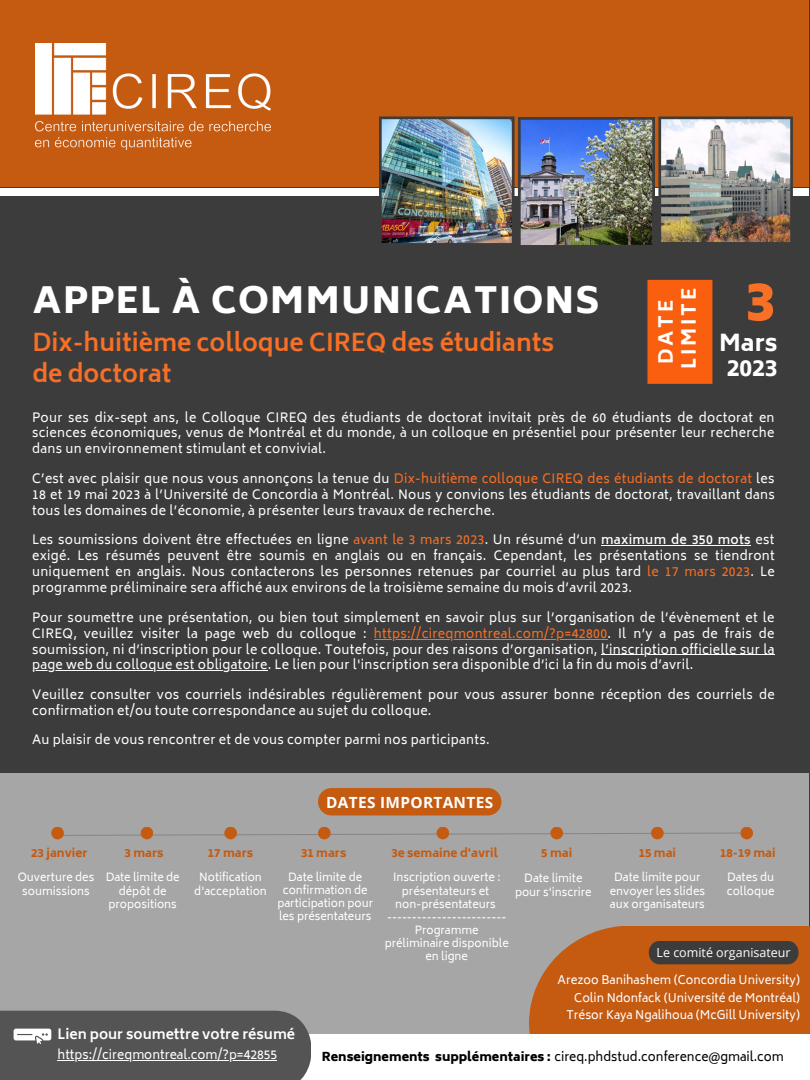
<style>
.page{position:relative;width:810px;height:1080px;background:#3c3c3c}
.page>*{position:absolute;margin:0;border:0;box-sizing:border-box;transform-origin:0 0}
.t1{font:800 53.62px "Biryani";color:#f86f26}
.t2{font:800 35.69px "Biryani";letter-spacing:.04em;color:#fff}
.t3{font:700 23.81px/30.9px "Biryani";color:#f86f26}
.t4{font:800 23.06px/25.3px "Biryani";color:#fff;text-align:center}
.t5{font:800 19.31px/22.9px "Biryani";letter-spacing:.145em;color:#fff}
.t6{font:700 15.38px "Open Sans";letter-spacing:.02em;color:#fff}
.t7{font:700 13.75px "Biryani";color:#fff}
.t8{font:12.5px/15.9px "Biryani";letter-spacing:.02em;color:#fff;text-align:justify}
.t9{font:12.5px "Open Sans";color:#fff}
.t10{font:12.25px "Biryani";color:#fff}
.t11{font:12.19px "Biryani";color:#000}
.t12{font:11.56px/17.4px "Biryani";color:#fff;text-align:right}
.t13{font:800 11.56px "Biryani";color:#c55a11}
.t14{font:10.94px/13.1px "Biryani";color:#fff;text-align:center}
.s1{color:#f86f26}
.s2{font-weight:600}
.s3{font-weight:800}
</style>
<div class="page">
<div style="left:0;top:773px;width:809px;height:262px;background:#a6a6a6"></div>
<svg style="left:63px;top:832px;width:677px;height:4px"></svg>
<div style="left:51px;top:827px;width:13px;height:12px;background:#c55a11;border-radius:50%"></div>
<div style="left:141px;top:827px;width:12px;height:12px;background:#c55a11;border-radius:50%"></div>
<div style="left:224px;top:827px;width:13px;height:12px;background:#c55a11;border-radius:50%"></div>
<div style="left:318px;top:827px;width:13px;height:12px;background:#c55a11;border-radius:50%"></div>
<div style="left:529px;top:926px;width:281px;height:154px;background:#c55a11"></div>
<div style="left:437px;top:827px;width:12px;height:12px;background:#c55a11;border-radius:50%"></div>
<div style="left:550px;top:827px;width:13px;height:12px;background:#c55a11;border-radius:50%"></div>
<div style="left:649px;top:941px;width:150px;height:23px;background:#3c3c3c"></div>
<div style="left:296px;top:1034px;width:514px;height:46px;background:#fff"></div>
<div style="left:0;top:1011px;width:311px;height:69px;background:#545454"></div>
<div style="left:0;top:188px;width:809px;height:8px;background:#fff"></div>
<div style="left:0;top:0;width:809px;height:186px;background:#c55a11"></div>
<img style="left:36px;top:44px;width:235px;height:106px">
<div style="left:651px;top:827px;width:13px;height:12px;background:#c55a11;border-radius:50%"></div>
<div style="left:740px;top:827px;width:13px;height:12px;background:#c55a11;border-radius:50%"></div>
<div style="left:318px;top:788px;width:183px;height:27px;background:#c55a11;border-radius:14px"></div>
<img style="left:379px;top:116px;width:414px;height:129px">
<hr style="left:601px;top:545px;width:150px;height:1px;background:#fff">
<hr style="left:374px;top:639px;width:233px;height:1px;background:#f86f26">
<hr style="left:601px;top:654px;width:174px;height:1px;background:#fff">
<hr style="left:32px;top:670px;width:236px;height:1px;background:#fff">
<div style="left:647px;top:280px;width:65px;height:104px;background:#f95f0f"></div>
<hr style="left:58px;top:1060px;width:219px;height:1px;background:#fff">
<h2 class="t2" style="left:32px;top:280px;width:568px">APPEL À COMMUNICATIONS</h2>
<h1 class="t1" style="left:746px;top:270px;width:31px">3</h1>
<h3 class="t5" style="left:655px;top:369px;width:83px;rotate:-90deg">DATE<br>LIMITE</h3>
<h3 class="t3" style="left:32px;top:327px;width:523px">Dix-huitième colloque CIREQ des étudiants de doctorat</h3>
<h3 class="t4" style="left:719px;top:330px;width:60px">Mars<br>2023</h3>
<p class="t8" style="left:32px;top:409px;width:744px">Pour ses dix-sept ans, le Colloque CIREQ des étudiants de doctorat invitait près de 60 étudiants de doctorat en sciences économiques, venus de Montréal et du monde, à un colloque en présentiel pour présenter leur recherche dans un environnement stimulant et convivial.</p>
<p class="t8" style="left:32px;top:471px;width:744px">C’est avec plaisir que nous vous annonçons la tenue du <span class="s1">Dix-huitième colloque CIREQ des étudiants de doctorat</span> les 18 et 19 mai 2023 à l’Université de Concordia à Montréal. Nous y convions les étudiants de doctorat, travaillant dans tous les domaines de l’économie, à présenter leurs travaux de recherche.</p>
<p class="t8" style="left:32px;top:532px;width:744px">Les soumissions doivent être effectuées en ligne <span class="s1">avant le 3 mars 2023</span>. Un résumé d’un <span class="s2">maximum de 350 mots</span> est exigé. Les résumés peuvent être soumis en anglais ou en français. Cependant, les présentations se tiendront uniquement en anglais. Nous contacterons les personnes retenues par courriel au plus tard <span class="s1">le 17 mars 2023</span>. Le programme préliminaire sera affiché aux environs de la troisième semaine du mois d’avril 2023.</p>
<p class="t8" style="left:32px;top:609px;width:744px">Pour soumettre une présentation, ou bien tout simplement en savoir plus sur l’organisation de l’évènement et le CIREQ, veuillez visiter la page web du colloque : <span class="s1">https://cireqmontreal.com/?p=42800</span>. Il n’y a pas de frais de soumission, ni d’inscription pour le colloque. Toutefois, pour des raisons d’organisation, l’inscription officielle sur la page web du colloque est obligatoire. Le lien pour l'inscription sera disponible d’ici la fin du mois d’avril.</p>
<p class="t8" style="left:32px;top:687px;width:744px">Veuillez consulter vos courriels indésirables régulièrement pour vous assurer bonne réception des courriels de confirmation et/ou toute correspondance au sujet du colloque.</p>
<p class="t8" style="left:32px;top:732px;width:459px">Au plaisir de vous rencontrer et de vous compter parmi nos participants.</p>
<p class="t6" style="left:326px;top:791px;width:168px">DATES IMPORTANTES</p>
<p class="t13" style="left:31px;top:846px;width:58px">23 janvier</p>
<p class="t13" style="left:125px;top:846px;width:41px">3 mars</p>
<p class="t13" style="left:208px;top:846px;width:47px">17 mars</p>
<p class="t13" style="left:301px;top:846px;width:47px">31 mars</p>
<p class="t13" style="left:391px;top:846px;width:108px">3e semaine d'avril</p>
<p class="t13" style="left:541px;top:846px;width:33px">5 mai</p>
<p class="t14" style="left:18px;top:871px;width:78px">Ouverture des soumissions</p>
<p class="t14" style="left:106px;top:871px;width:76px">Date limite de dépôt de propositions</p>
<p class="t14" style="left:194px;top:871px;width:74px">Notification d'acceptation</p>
<p class="t14" style="left:277px;top:870px;width:97px">Date limite de confirmation de participation pour les présentateurs</p>
<p class="t14" style="left:385px;top:871px;width:126px">Inscription ouverte : présentateurs et non-présentateurs ------------------------<br>Programme préliminaire disponible en ligne</p>
<p class="t14" style="left:515px;top:872px;width:78px">Date limite pour s'inscrire</p>
<p class="t12" style="left:558px;top:972px;width:244px">Arezoo Banihashem (Concordia University)<br>Colin Ndonfack (Université de Montréal)<br>Trésor Kaya Ngalihoua (McGill University)</p>
<p class="t7" style="left:58px;top:1026px;width:239px">Lien pour soumettre votre résumé</p>
<p class="t10" style="left:58px;top:1048px;width:221px">https://cireqmontreal.com/?p=42855</p>
<p class="t11" style="left:322px;top:1050px;width:464px"><span class="s3">Renseignements supplémentaires :</span> cireq.phdstud.conference@gmail.com</p>
<p class="t13" style="left:639px;top:846px;width:39px">15 mai</p>
<p class="t14" style="left:610px;top:871px;width:97px">Date limite pour envoyer les slides aux organisateurs</p>
<p class="t13" style="left:720px;top:846px;width:57px">18-19 mai</p>
<p class="t14" style="left:727px;top:871px;width:49px;text-align:left">Dates du colloque</p>
<p class="t9" style="left:657px;top:944px;width:136px">Le comité organisateur</p>
</div>
